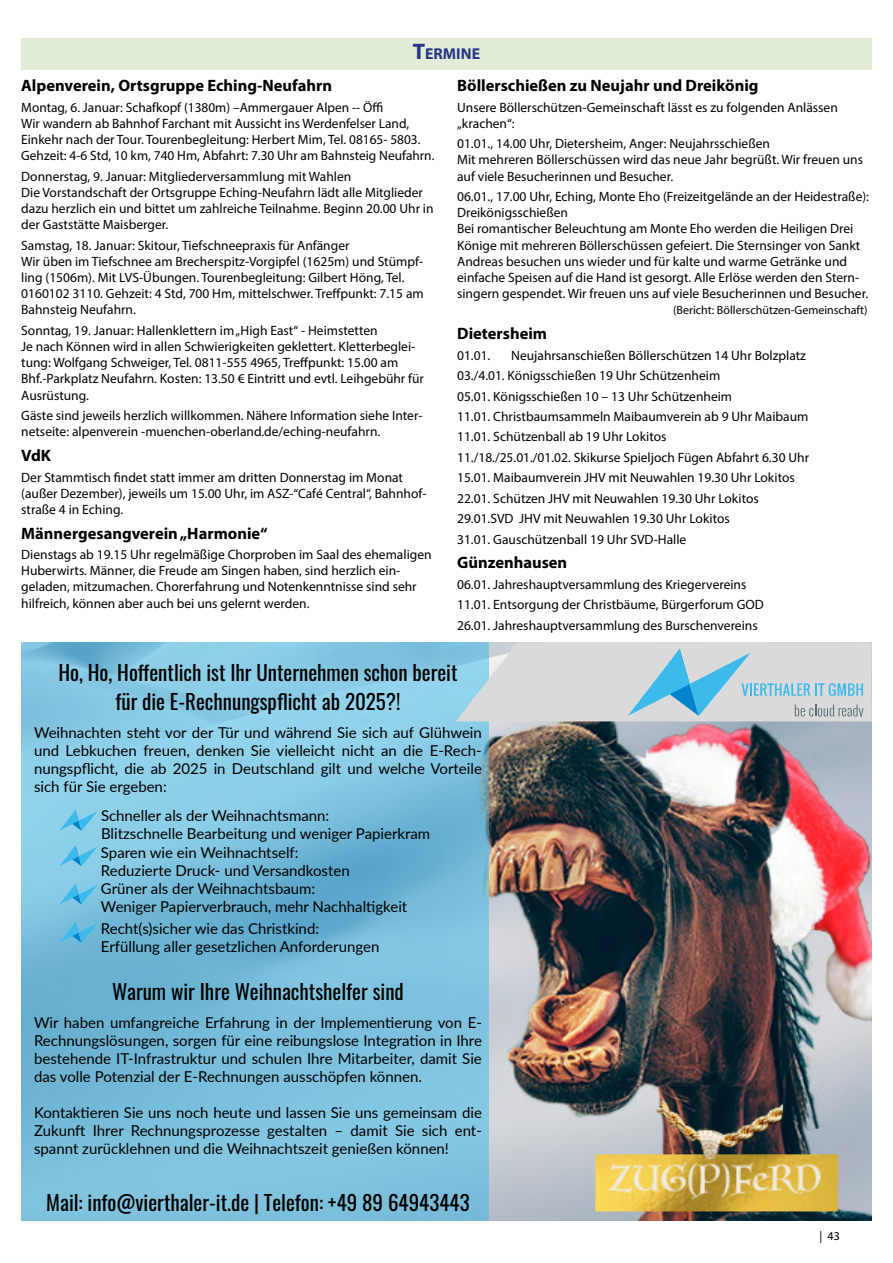
<style>
.page{position:relative;width:893px;height:1263px;background:#fff}
.page>*{position:absolute;margin:0;border:0;box-sizing:border-box;transform-origin:0 0}
.t1{font:21px/28.5px "Oswald";color:#000;text-align:center}
.t2{font:700 16.5px "Myriad Pro";color:#000}
.t3{font:700 15.75px "Myriad Pro";color:#283583}
.t4{font:15px/18px "Lato";color:#000}
.t5{font:13.5px/16.2px "Myriad Pro";color:#000}
.t6{font:12px "Myriad Pro";color:#000}
.s1{font-size:22.5px}
</style>
<div class="page">
<div style="left:21px;top:38px;width:851px;height:31px;background:#e2edd9"></div>
<img style="left:489px;top:721px;width:383px;height:499px">
<svg style="left:21px;top:642px;width:468px;height:578px;background:#7dc1dd"></svg>
<svg style="left:59px;top:810px;width:39px;height:21px"></svg>
<svg style="left:59px;top:845px;width:39px;height:21px"></svg>
<svg style="left:59px;top:883px;width:39px;height:21px"></svg>
<svg style="left:59px;top:922px;width:39px;height:21px"></svg>
<svg style="left:456px;top:642px;width:416px;height:79px;background:#c1d4db"></svg>
<p class="t3" style="left:413px;top:44px;width:69px"><span class="s1">T</span>ERMINE</p>
<p class="t2" style="left:21px;top:75px;width:312px">Alpenverein, Ortsgruppe Eching-Neufahrn</p>
<p class="t5" style="left:21px;top:99px;width:415px">Montag, 6. Januar: Schafkopf (1380m) –Ammergauer Alpen -- Öffi<br>Wir wandern ab Bahnhof Farchant mit Aussicht ins Werdenfelser Land, Einkehr nach der Tour. Tourenbegleitung: Herbert Mim, Tel. 08165- 5803.<br>Gehzeit: 4-6 Std, 10 km, 740 Hm, Abfahrt: 7.30 Uhr am Bahnsteig Neufahrn.</p>
<p class="t5" style="left:21px;top:168px;width:414px">Donnerstag, 9. Januar: Mitgliederversammlung mit Wahlen<br>Die Vorstandschaft der Ortsgruppe Eching-Neufahrn lädt alle Mitglieder dazu herzlich ein und bittet um zahlreiche Teilnahme. Beginn 20.00 Uhr in der Gaststätte Maisberger.</p>
<p class="t5" style="left:21px;top:237px;width:404px">Samstag, 18. Januar: Skitour, Tiefschneepraxis für Anfänger<br>Wir üben im Tiefschnee am Brecherspitz-Vorgipfel (1625m) und Stümpf&shy;ling (1506m). Mit LVS-Übungen. Tourenbegleitung: Gilbert Höng, Tel.<br>0160102 3110. Gehzeit: 4 Std, 700 Hm, mittelschwer. Treffpunkt: 7.15 am Bahnsteig Neufahrn.</p>
<p class="t5" style="left:21px;top:322px;width:404px">Sonntag, 19. Januar: Hallenklettern im „High East“ - Heimstetten<br>Je nach Können wird in allen Schwierigkeiten geklettert. Kletterbeglei&shy;tung: Wolfgang Schweiger, Tel. 0811-555 4965, Treffpunkt: 15.00 am Bhf.-Parkplatz Neufahrn. Kosten: 13.50 € Eintritt und evtl. Leihgebühr für Ausrüstung.</p>
<p class="t5" style="left:21px;top:407px;width:403px">Gäste sind jeweils herzlich willkommen. Nähere Information siehe Inter&shy;netseite: alpenverein -muenchen-oberland.de/eching-neufahrn.</p>
<p class="t2" style="left:21px;top:445px;width:31px">VdK</p>
<p class="t5" style="left:21px;top:469px;width:407px">Der Stammtisch findet statt immer am dritten Donnerstag im Monat (außer Dezember), jeweils um 15.00 Uhr, im ASZ-“Café Central“, Bahnhof&shy;straße 4 in Eching.</p>
<p class="t2" style="left:21px;top:522px;width:248px">Männergesangverein „Harmonie“</p>
<p class="t5" style="left:21px;top:546px;width:412px">Dienstags ab 19.15 Uhr regelmäßige Chorproben im Saal des ehemaligen Huberwirts. Männer, die Freude am Singen haben, sind herzlich ein&shy;geladen, mitzumachen. Chorerfahrung und Notenkenntnisse sind sehr hilfreich, können aber auch bei uns gelernt werden.</p>
<p class="t2" style="left:457px;top:75px;width:303px">Böllerschießen zu Neujahr und Dreikönig</p>
<p class="t5" style="left:457px;top:99px;width:382px">Unsere Böllerschützen-Gemeinschaft lässt es zu folgenden Anlässen „krachen“:</p>
<p class="t5" style="left:457px;top:135px;width:407px">01.01., 14.00 Uhr, Dietersheim, Anger: Neujahrsschießen<br>Mit mehreren Böllerschüssen wird das neue Jahr begrüßt. Wir freuen uns auf viele Besucherinnen und Besucher.</p>
<p class="t5" style="left:457px;top:188px;width:413px">06.01., 17.00 Uhr, Eching, Monte Eho (Freizeitgelände an der Heidestraße):<br>Dreikönigsschießen<br>Bei romantischer Beleuchtung am Monte Eho werden die Heiligen Drei Könige mit mehreren Böllerschüssen gefeiert. Die Sternsinger von Sankt Andreas besuchen uns wieder und für kalte und warme Getränke und einfache Speisen auf die Hand ist gesorgt. Alle Erlöse werden den Stern&shy;singern gespendet. Wir freuen uns auf viele Besucherinnen und Besucher.</p>
<p class="t6" style="left:673px;top:303px;width:196px">(Bericht: Böllerschützen-Gemeinschaft)</p>
<p class="t2" style="left:457px;top:323px;width:91px">Dietersheim</p>
<p class="t5" style="left:457px;top:347px;width:35px">01.01.</p>
<p class="t5" style="left:457px;top:345px;width:353px;line-height:20.4px;text-indent:54px">Neujahrsanschießen Böllerschützen 14 Uhr Bolzplatz 03./4.01. Königsschießen 19 Uhr Schützenheim<br>05.01. Königsschießen 10 – 13 Uhr Schützenheim<br>11.01. Christbaumsammeln Maibaumverein ab 9 Uhr Maibaum 11.01. Schützenball ab 19 Uhr Lokitos<br>11./18./25.01./01.02. Skikurse Spieljoch Fügen Abfahrt 6.30 Uhr 15.01. Maibaumverein JHV mit Neuwahlen 19.30 Uhr Lokitos 22.01. Schützen JHV mit Neuwahlen 19.30 Uhr Lokitos 29.01.SVD JHV mit Neuwahlen 19.30 Uhr Lokitos<br>31.01. Gauschützenball 19 Uhr SVD-Halle</p>
<p class="t2" style="left:457px;top:552px;width:112px">Günzenhausen</p>
<p class="t5" style="left:457px;top:574px;width:308px;line-height:20.4px">06.01. Jahreshauptversammlung des Kriegervereins<br>11.01. Entsorgung der Christbäume, Bürgerforum GOD<br>26.01. Jahreshauptversammlung des Burschenvereins</p>
<h1 class="t1" style="left:58px;top:656px;width:401px">Ho, Ho, Hoffentlich ist Ihr Unternehmen schon bereit für die E-Rechnungspflicht ab 2025?!</h1>
<p class="t4" style="left:34px;top:723px;width:449px;text-align:justify">Weihnachten steht vor der Tür und während Sie sich auf Glühwein und Lebkuchen freuen, denken Sie vielleicht nicht an die E-Rech&shy;nungspflicht, die ab 2025 in Deutschland gilt und welche Vorteile sich für Sie ergeben:</p>
<p class="t4" style="left:101px;top:806px;width:331px">Schneller als der Weihnachtsmann:<br>Blitzschnelle Bearbeitung und weniger Papierkram</p>
<p class="t4" style="left:101px;top:843px;width:250px">Sparen wie ein Weihnachtself:<br>Reduzierte Druck- und Versandkosten</p>
<p class="t4" style="left:101px;top:879px;width:308px">Grüner als der Weihnachtsbaum:<br>Weniger Papierverbrauch, mehr Nachhaltigkeit</p>
<p class="t4" style="left:101px;top:919px;width:280px">Recht(s)sicher wie das Christkind:<br>Erfüllung aller gesetzlichen Anforderungen</p>
<h1 class="t1" style="left:112px;top:975px;width:293px">Warum wir Ihre Weihnachtshelfer sind</h1>
<p class="t4" style="left:34px;top:1013px;width:449px;text-align:justify">Wir haben umfangreiche Erfahrung in der Implementierung von E-Rechnungslösungen, sorgen für eine reibungslose Integration in Ihre bestehende IT-Infrastruktur und schulen Ihre Mitarbeiter, damit Sie das volle Potenzial der E-Rechnungen ausschöpfen können.</p>
<p class="t4" style="left:34px;top:1103px;width:449px;text-align:justify">Kontaktieren Sie uns noch heute und lassen Sie uns gemeinsam die Zukunft Ihrer Rechnungsprozesse gestalten – damit Sie sich ent&shy;spannt zurücklehnen und die Weihnachtszeit genießen können!</p>
<h1 class="t1" style="left:46px;top:1186px;width:425px">Mail: info@vierthaler-it.de | Telefon: +49 89 64943443</h1>
<p class="t6" style="left:819px;top:1228px;width:22px">| 43</p>
</div>
